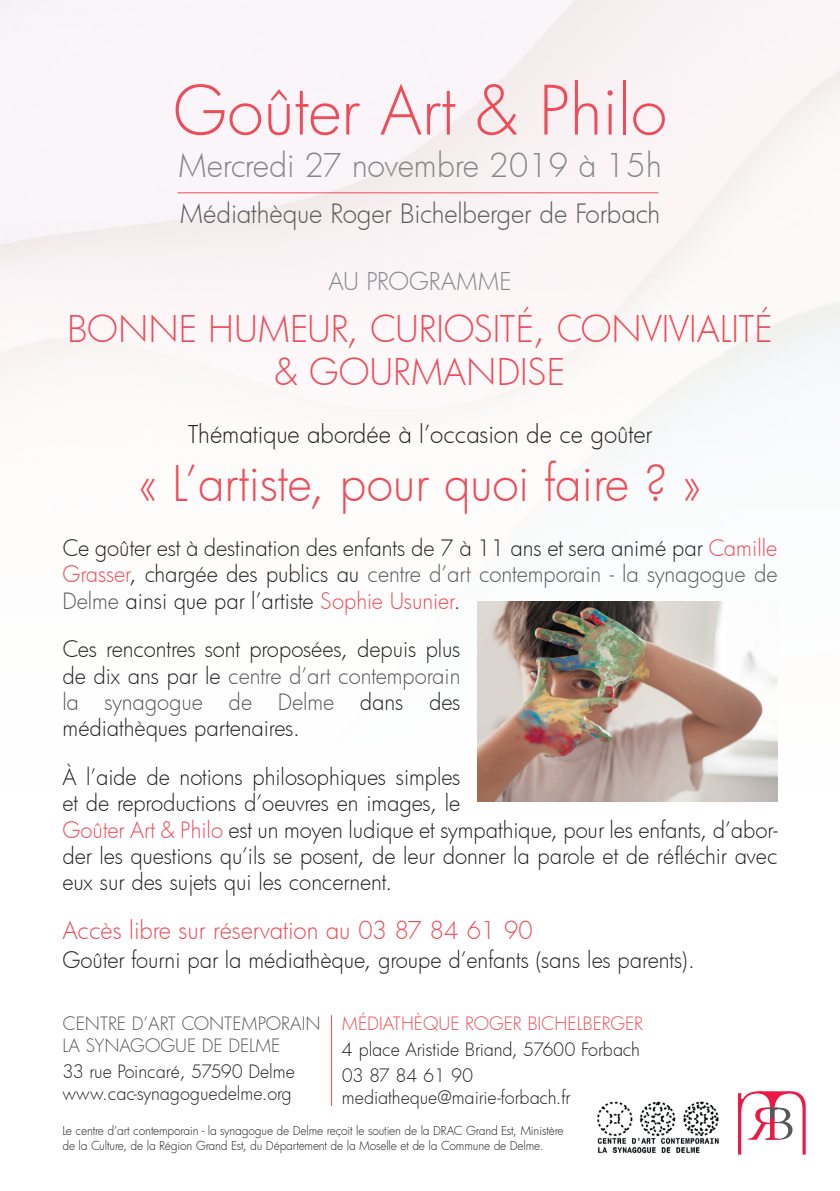
<style>
.page{position:relative;width:840px;height:1191px;background:#fff}
.page>*{position:absolute;margin:0;border:0;box-sizing:border-box;transform-origin:0 0}
.t1{font:300 66px "Futura";color:#ef4b58}
.t2{font:300 48px "Futura";letter-spacing:-.005em;color:#ef4b58}
.t3{font:300 36px/43.2px "Futura";color:#ef4b58;text-align:center}
.t4{font:300 32px "Futura";letter-spacing:-.005em;color:#848689}
.t5{font:300 26px "Futura";letter-spacing:-.005em;color:#57585a}
.t6{font:300 24px "Futura";color:#231f20}
.t7{font:300 24px "Futura";color:#ef4b58}
.t8{font:300 24px "Futura";color:#848689}
.t9{font:300 22px/26.4px "Futura";letter-spacing:-.005em;color:#231f20;text-align:justify}
.t10{font:300 18px/21.6px "Futura";letter-spacing:-.005em;color:#231f20}
.t11{font:300 18px/21.6px "Futura";color:#57585a}
.t12{font:300 18px "Futura";color:#ef4b58}
.t13{font:300 12px/14.4px "Futura";letter-spacing:-.015em;color:#231f20}
.s1{color:#ef4b58}
.s2{color:#57585a}
</style>
<div class="page">
<img style="left:0;top:0;width:839px;height:802px">
<hr style="left:177px;top:192px;width:481px;height:1px;background:#ef4b58">
<hr style="left:331px;top:1015px;width:1px;height:91px;background:#ef4b58">
<img style="left:477px;top:601px;width:300px;height:200px">
<svg style="left:738px;top:1091px;width:67px;height:63px"></svg>
<img style="left:597px;top:1101px;width:122px;height:53px">
<h1 class="t1" style="left:173px;top:66px;width:495px">Goûter Art &amp; Philo</h1>
<h3 class="t4" style="left:178px;top:143px;width:484px">Mercredi 27 novembre 2019 à 15h</h3>
<p class="t5" style="left:180px;top:195px;width:481px">Médiathèque Roger Bichelberger de Forbach</p>
<p class="t8" style="left:328px;top:265px;width:184px">AU PROGRAMME</p>
<h3 class="t3" style="left:67px;top:307px;width:706px">BONNE HUMEUR, CURIOSITÉ, CONVIVIALITÉ &amp; GOURMANDISE</h3>
<p class="t6" style="left:188px;top:418px;width:465px">Thématique abordée à l’occasion de ce goûter</p>
<h2 class="t2" style="left:138px;top:451px;width:565px">« L’artiste, pour quoi faire ? »</h2>
<p class="t9" style="left:62px;top:534px;width:716px">Ce goûter est à destination des enfants de 7 à 11 ans et sera animé par <span class="s1">Camille Grasser</span>, chargée des publics au <span class="s2">centre d’art contemporain - la synagogue de Delme</span> ainsi que par l’artiste <span class="s1">Sophie Usunier</span>.</p>
<p class="t9" style="left:62px;top:635px;width:399px">Ces rencontres sont proposées, depuis plus de dix ans par le <span class="s2">centre d’art contemporain la synagogue de Delme</span> dans des médiathèques partenaires.</p>
<p class="t9" style="left:62px;top:763px;width:716px;text-align:left">À l’aide de notions philosophiques simples<br>et de reproductions d’oeuvres en images, le<br><span class="s1">Goûter Art &amp; Philo</span> est un moyen ludique et sympathique, pour les enfants, d’abor&shy;der les questions qu’ils se posent, de leur donner la parole et de réfléchir avec eux sur des sujets qui les concernent.</p>
<p class="t7" style="left:62px;top:914px;width:472px">Accès libre sur réservation au 03 87 84 61 90</p>
<p class="t9" style="left:62px;top:946px;width:633px">Goûter fourni par la médiathèque, groupe d’enfants (sans les parents).</p>
<p class="t12" style="left:342px;top:1011px;width:302px">MÉDIATHÈQUE ROGER BICHELBERGER</p>
<p class="t10" style="left:342px;top:1036px;width:299px;line-height:26px">4 place Aristide Briand, 57600 Forbach<br>03 87 84 61 90</p>
<p class="t10" style="left:342px;top:1086px;width:230px">mediatheque@mairie-forbach.fr</p>
<p class="t13" style="left:62px;top:1123px;width:502px">Le centre d’art contemporain - la synagogue de Delme reçoit le soutien de la DRAC Grand Est, Ministère de la Culture, de la Région Grand Est, du Département de la Moselle et de la Commune de Delme.</p>
<p class="t11" style="left:62px;top:1012px;width:260px">CENTRE D’ART CONTEMPORAIN<br>LA SYNAGOGUE DE DELME</p>
<p class="t10" style="left:62px;top:1060px;width:234px">33 rue Poincaré, 57590 Delme www.cac-synagoguedelme.org</p>
</div>
